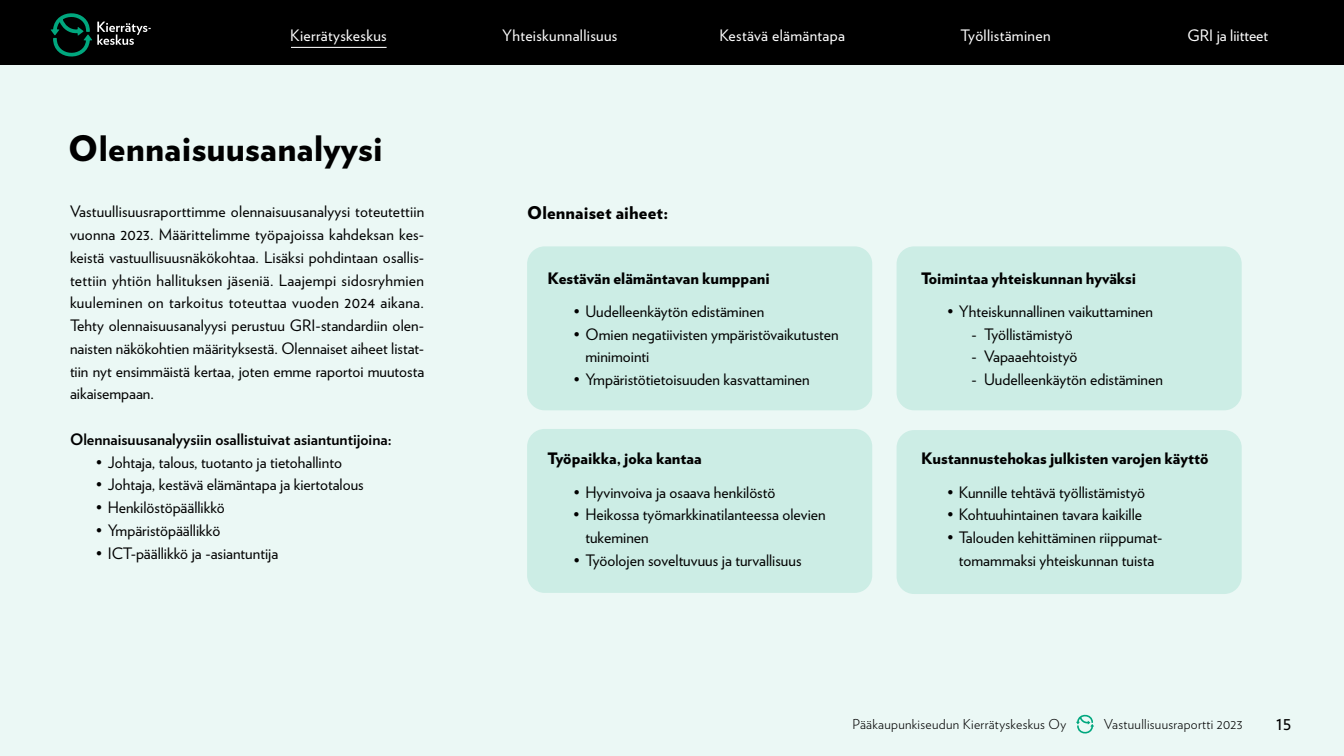
<style>
.page{position:relative;width:1344px;height:756px;background:#fff}
.page>*{position:absolute;margin:0;border:0;box-sizing:border-box;transform-origin:0 0}
.Otsikot_mukaan_sisällysluetteloon{font:900 35px "Verlag";letter-spacing:.01em;color:#000}
.t1{font:18.9px "Verlag";color:#000}
.Väliotsikko_black{font:900 17.5px "Verlag";letter-spacing:.01em;color:#000}
.Leipäteksti_tasapalsta{font:15.75px/22.8px "Verlag";color:#000;text-align:justify}
.Väliotsikko_bold{font:900 15.75px "Verlag";color:#000}
.t2{font:15.75px "Verlag";letter-spacing:.02em;color:#fff}
.Väliotsikko_bold-2{font:700 15.75px "Verlag";color:#000}
.t3{font:15.75px "Verlag";color:#fff}
.t4{font:300 13.65px "Verlag";letter-spacing:.02em;color:#000}
</style>
<div class="page">
<div style="left:0;top:65px;width:1344px;height:690px;background:#ebf8f5"></div>
<svg style="left:1076px;top:714px;width:18px;height:20px"></svg>
<div style="left:0;top:0;width:1344px;height:65px;background:#000"></div>
<svg style="left:50px;top:13px;width:101px;height:44px"></svg>
<div style="left:897px;top:430px;width:345px;height:164px;background:#ccede5;border-radius:18px"></div>
<div style="left:527px;top:246px;width:345px;height:164px;background:#ccede5;border-radius:18px"></div>
<div style="left:897px;top:246px;width:345px;height:164px;background:#ccede5;border-radius:18px"></div>
<div style="left:527px;top:429px;width:345px;height:164px;background:#ccede5;border-radius:18px"></div>
<hr style="left:291px;top:47px;width:96px;height:1px;background:#fff">
<p class="t2" style="left:290px;top:23px;width:98px">Kierrätyskeskus</p>
<p class="t2" style="left:502px;top:23px;width:117px">Yhteiskunnallisuus</p>
<p class="t2" style="left:719px;top:23px;width:127px">Kestävä elämäntapa</p>
<p class="t2" style="left:961px;top:23px;width:91px">Työllistäminen</p>
<p class="t3" style="left:1188px;top:23px;width:82px">GRI ja liitteet</p>
<p class="Otsikot_mukaan_sisällysluetteloon" style="left:68px;top:119px;width:316px">Olennaisuusanalyysi</p>
<p class="Leipäteksti_tasapalsta" style="left:70px;top:199px;width:356px">Vastuullisuusraporttimme olennaisuusanalyysi toteutettiin vuonna 2023. Määrittelimme työpajoissa kahdeksan kes&shy;keistä vastuullisuusnäkökohtaa. Lisäksi pohdintaan osallis&shy;tettiin yhtiön hallituksen jäseniä. Laajempi sidosryhmien kuuleminen on tarkoitus toteuttaa vuoden 2024 aikana.<br>Tehty olennaisuusanalyysi perustuu GRI-standardiin olen&shy;naisten näkökohtien määrityksestä. Olennaiset aiheet listat&shy;tiin nyt ensimmäistä kertaa, joten emme raportoi muutosta aikaisempaan.</p>
<p class="Väliotsikko_bold-2" style="left:70px;top:427px;width:323px">Olennaisuusanalyysiin osallistuivat asiantuntijoina:</p>
<p class="Leipäteksti_tasapalsta" style="left:96px;top:450px;width:247px">• Johtaja, talous, tuotanto ja tietohallinto</p>
<p class="Leipäteksti_tasapalsta" style="left:96px;top:472px;width:269px">• Johtaja, kestävä elämäntapa ja kiertotalous</p>
<p class="Leipäteksti_tasapalsta" style="left:96px;top:495px;width:130px">• Henkilöstöpäällikkö</p>
<p class="Leipäteksti_tasapalsta" style="left:96px;top:518px;width:126px">• Ympäristöpäällikkö</p>
<p class="Leipäteksti_tasapalsta" style="left:96px;top:541px;width:183px">• ICT-päällikkö ja -asiantuntija</p>
<p class="Väliotsikko_black" style="left:527px;top:198px;width:143px">Olennaiset aiheet:</p>
<p class="Väliotsikko_bold" style="left:548px;top:265px;width:224px">Kestävän elämäntavan kumppani</p>
<p class="Leipäteksti_tasapalsta" style="left:574px;top:299px;width:192px">• Uudelleenkäytön edistäminen</p>
<p class="Leipäteksti_tasapalsta" style="left:574px;top:322px;width:266px">• Omien negatiivisten ympäristövaikutusten</p>
<p class="Leipäteksti_tasapalsta" style="left:585px;top:345px;width:65px">minimointi</p>
<p class="Leipäteksti_tasapalsta" style="left:574px;top:367px;width:237px">• Ympäristötietoisuuden kasvattaminen</p>
<p class="Väliotsikko_bold" style="left:548px;top:446px;width:156px">Työpaikka, joka kantaa</p>
<p class="Leipäteksti_tasapalsta" style="left:574px;top:480px;width:203px">• Hyvinvoiva ja osaava henkilöstö</p>
<p class="Leipäteksti_tasapalsta" style="left:574px;top:503px;width:254px">• Heikossa työmarkkinatilanteessa olevien</p>
<p class="Leipäteksti_tasapalsta" style="left:585px;top:525px;width:65px">tukeminen</p>
<p class="Leipäteksti_tasapalsta" style="left:574px;top:548px;width:229px">• Työolojen soveltuvuus ja turvallisuus</p>
<p class="Väliotsikko_bold" style="left:921px;top:265px;width:217px">Toimintaa yhteiskunnan hyväksi</p>
<p class="Leipäteksti_tasapalsta" style="left:947px;top:299px;width:207px">• Yhteiskunnallinen vaikuttaminen</p>
<p class="Leipäteksti_tasapalsta" style="left:972px;top:322px;width:103px">- Työllistämistyö</p>
<p class="Leipäteksti_tasapalsta" style="left:972px;top:344px;width:107px">- Vapaaehtoistyö</p>
<p class="Leipäteksti_tasapalsta" style="left:972px;top:367px;width:193px">- Uudelleenkäytön edistäminen</p>
<p class="Väliotsikko_bold" style="left:921px;top:446px;width:289px">Kustannustehokas julkisten varojen käyttö</p>
<p class="Leipäteksti_tasapalsta" style="left:947px;top:480px;width:199px">• Kunnille tehtävä työllistämistyö</p>
<p class="Leipäteksti_tasapalsta" style="left:947px;top:503px;width:196px">• Kohtuuhintainen tavara kaikille</p>
<p class="Leipäteksti_tasapalsta" style="left:947px;top:525px;width:217px">• Talouden kehittäminen riippumat-</p>
<p class="Leipäteksti_tasapalsta" style="left:959px;top:548px;width:197px">tomammaksi yhteiskunnan tuista</p>
<p class="t4" style="left:853px;top:714px;width:215px">Pääkaupunkiseudun Kierrätyskeskus Oy</p>
<p class="t4" style="left:1104px;top:714px;width:140px">Vastuullisuusraportti 2023</p>
<p class="t1" style="left:1276px;top:709px;width:17px">15</p>
</div>
